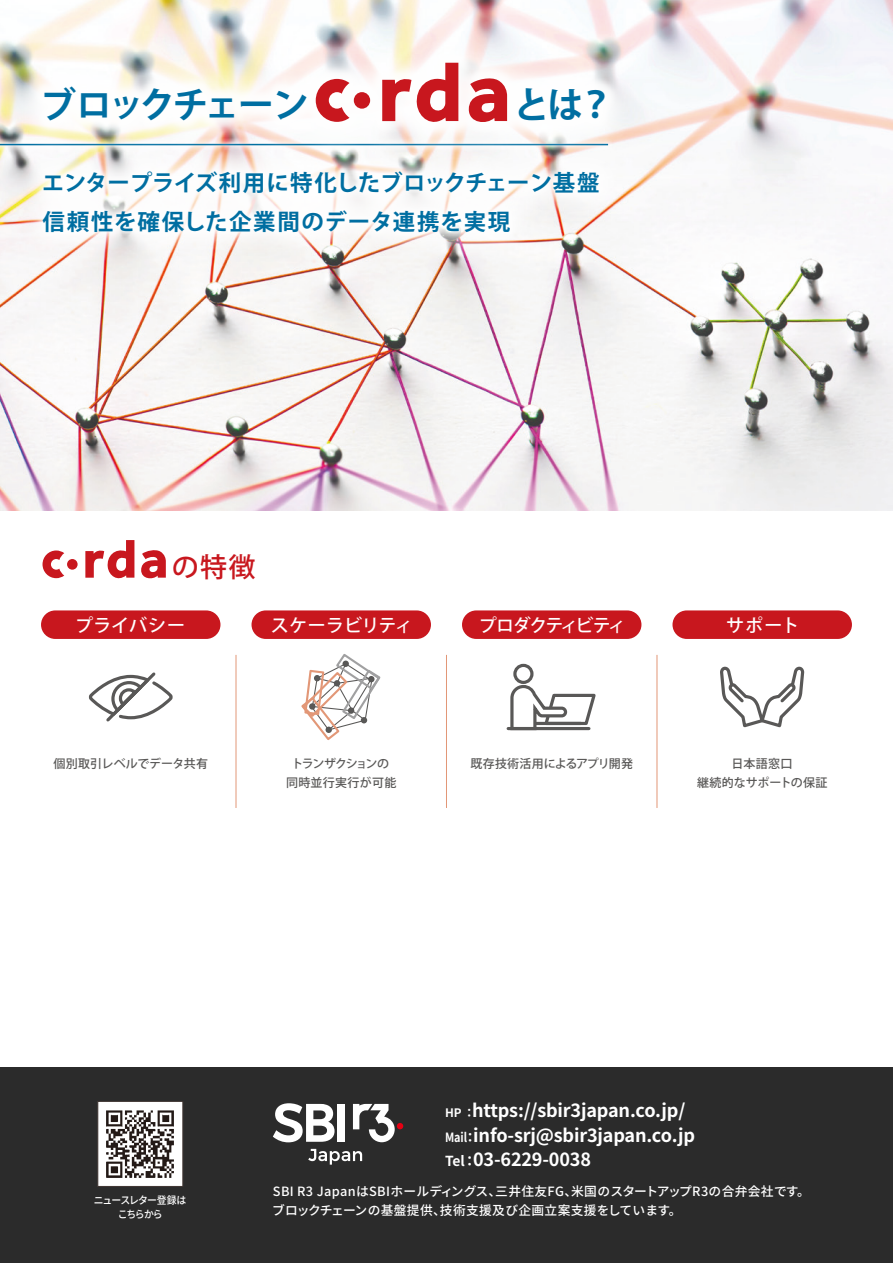
<style>
.page{position:relative;width:893px;height:1263px;background:#fff}
.page>*{position:absolute;margin:0;border:0;box-sizing:border-box;transform-origin:0 0}
.t1{font:700 36px "Koz Go Pro";letter-spacing:-.075em;color:#006ea1}
.t2{font:500 27px "Koz Go Pro";color:#c8171e}
.t3{font:700 22.5px/38.2px "Koz Go Pro";letter-spacing:.025em;color:#006ea1}
.t4{font:700 18px/24.5px "Noto Sans CJ Kjp";letter-spacing:-.01em;color:#fff}
.t5{font:500 18px "Koz Go Pr 6 N";letter-spacing:-.025em;color:#fff}
.t6{font:500 18px "Koz Go Pr 6 N";letter-spacing:-.1em;color:#fff}
.t7{font:500 18px "Koz Go Pr 6 N";color:#fff}
.t8{font:500 12.75px/19.2px "Noto Sans CJ Kjp";letter-spacing:.025em;color:#fff}
.t9{font:500 12px/19.2px "Koz Go Pro";letter-spacing:.005em;color:#595857;text-align:center}
.t10{font:500 10.5px/13.8px "Noto Sans CJ Kjp";letter-spacing:-.095em;color:#fff;text-align:center;scale:.94 1}
.s1{color:#c8171e}
.s2{font-size:11.7px}
.s3{font-size:12.75px}
.s4{font-size:13.8px}
</style>
<div class="page">
<div style="left:0;top:1067px;width:893px;height:196px;background:#2b2b2b"></div>
<img style="left:0;top:0;width:893px;height:510px">
<img style="left:9px;top:163px;width:625px;height:104px">
<img style="left:33px;top:163px;width:576px;height:84px">
<img style="left:40px;top:169px;width:564px;height:73px">
<hr style="left:0;top:144px;width:608px;height:1px;background:#006ea1">
<svg style="left:88px;top:672px;width:85px;height:50px"></svg>
<svg style="left:720px;top:667px;width:85px;height:61px"></svg>
<svg style="left:301px;top:654px;width:80px;height:86px"></svg>
<div style="left:43px;top:612px;width:176px;height:25px;background:#c8171e;border-radius:13px"></div>
<div style="left:41px;top:610px;width:179px;height:29px;border:3px solid #c8171e;border-radius:13px"></div>
<div style="left:253px;top:612px;width:176px;height:25px;background:#c8171e;border-radius:13px"></div>
<div style="left:252px;top:610px;width:179px;height:29px;border:3px solid #c8171e;border-radius:13px"></div>
<div style="left:463px;top:612px;width:177px;height:25px;background:#c8171e;border-radius:13px"></div>
<div style="left:462px;top:610px;width:179px;height:29px;border:3px solid #c8171e;border-radius:13px"></div>
<div style="left:674px;top:612px;width:176px;height:25px;background:#c8171e;border-radius:13px"></div>
<div style="left:672px;top:610px;width:180px;height:29px;border:3px solid #c8171e;border-radius:13px"></div>
<hr style="left:236px;top:655px;width:1px;height:153px;background:#e29777">
<hr style="left:446px;top:655px;width:1px;height:153px;background:#e29777">
<hr style="left:657px;top:655px;width:1px;height:153px;background:#e29777">
<svg style="left:509px;top:683px;width:87px;height:48px"></svg>
<div style="left:513px;top:664px;width:20px;height:20px;border:3px solid #595857;border-radius:50%"></div>
<hr style="left:508px;top:727px;width:81px;height:3px;background:#595857">
<svg style="left:273px;top:1103px;width:62px;height:39px"></svg>
<div style="left:338px;top:1104px;width:7px;height:38px;background:#fff"></div>
<svg style="left:353px;top:1104px;width:50px;height:38px"></svg>
<svg style="left:308px;top:1149px;width:54px;height:15px"></svg>
<img style="left:98px;top:1101px;width:85px;height:85px">
<img style="left:5px;top:22px;width:640px;height:141px">
<img style="left:29px;top:47px;width:591px;height:93px">
<img style="left:33px;top:54px;width:586px;height:88px">
<svg style="left:316px;top:63px;width:191px;height:65px"></svg>
<svg style="left:43px;top:540px;width:123px;height:39px"></svg>
<h1 class="t1" style="left:40px;top:82px;width:576px">ブロックチェーン<span class="s1">　　　　　</span> とは？</h1>
<h3 class="t3" style="left:42px;top:165px;width:559px">エンタープライズ利用に特化したブロックチェーン基盤信頼性を確保した企業間のデータ連携を実現</h3>
<h2 class="t2" style="left:172px;top:549px;width:85px">の特徴</h2>
<h3 class="t5" style="left:75px;top:615px;width:111px">プライバシー</h3>
<h3 class="t7" style="left:271px;top:615px;width:143px">スケーラビリティ</h3>
<h3 class="t6" style="left:479px;top:615px;width:148px">プロダクティビティ</h3>
<h3 class="t5" style="left:726px;top:615px;width:75px">サポート</h3>
<p class="t9" style="left:53px;top:754px;width:156px">個別取引レベルでデータ共有</p>
<p class="t9" style="left:286px;top:754px;width:112px">トランザクションの同時並行実行が可能</p>
<p class="t9" style="left:470px;top:754px;width:164px">既存技術活用によるアプリ開発</p>
<p class="t9" style="left:697px;top:754px;width:132px">日本語窓口<br>継続的なサポートの保証</p>
<p class="t10" style="left:94px;top:1194px;width:100px">ニュースレター登録はこちらから</p>
<h3 class="t4" style="left:445px;top:1099px;width:251px"><span class="s2">HP ：</span>https://sbir3japan.co.jp/<br><span class="s3">Mail：</span>info-srj@sbir3japan.co.jp<br><span class="s4">Tel ：</span>03-6229-0038</h3>
<p class="t8" style="left:272px;top:1182px;width:539px">SBI R3 JapanはSBIホールディングス、三井住友FG、米国のスタートアップR3の合弁会社です。ブロックチェーンの基盤提供、技術支援及び企画立案支援をしています。</p>
</div>
